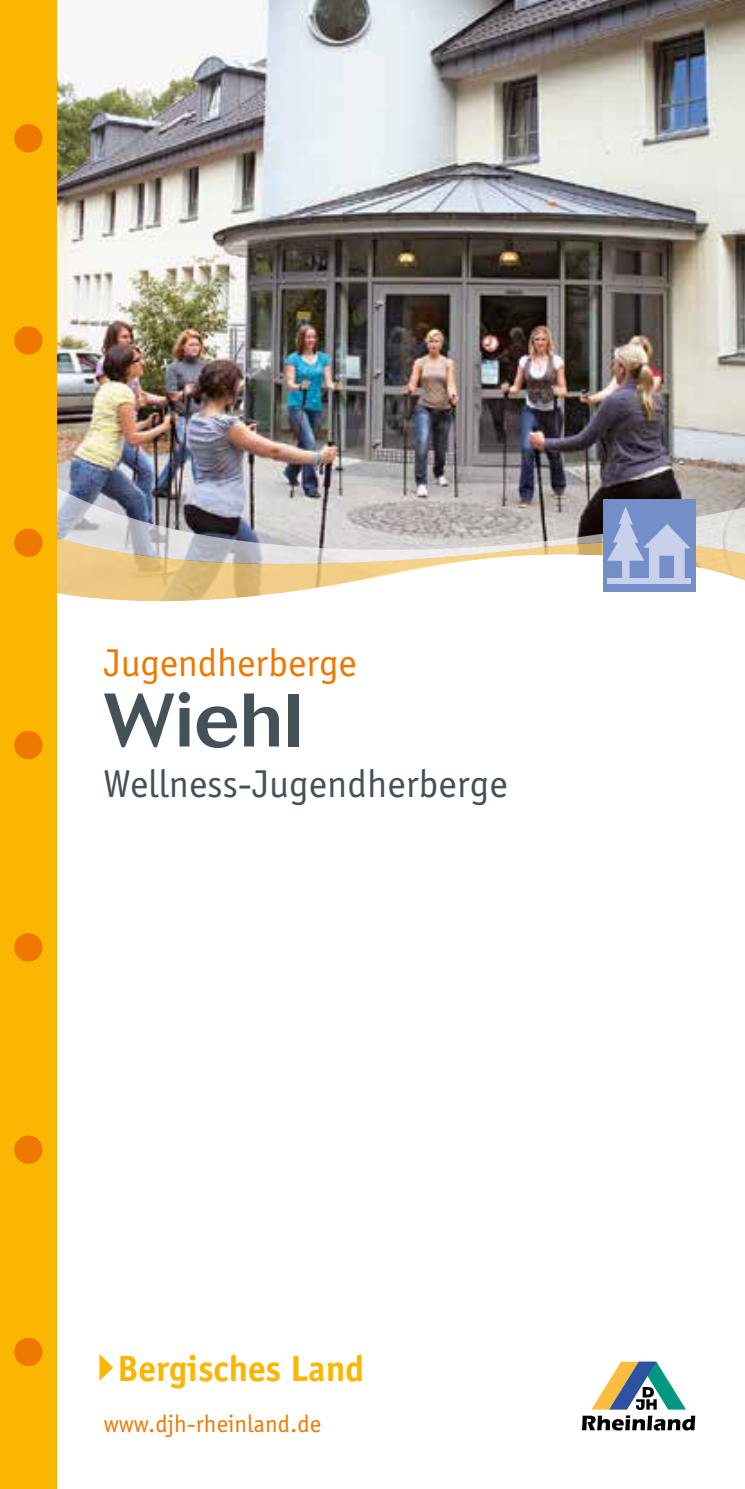
<style>
.page{position:relative;width:745px;height:1489px;background:#fff}
.page>*{position:absolute;margin:0;border:0;box-sizing:border-box;transform-origin:0 0}
.t1{font:500 75px "Cosmos Std";letter-spacing:.005em;color:#445157}
.t2{font:40px "Officina Sans EF";letter-spacing:.005em;color:#445157}
.t3{font:40px "Officina Sans EF";color:#ee7801}
.t4{font:700 37.5px "Officina Sans EF";color:#fab600}
.t5{font:25px "Officina Sans EF";letter-spacing:.005em;color:#ee7801}
</style>
<div class="page">
<img style="left:57px;top:0;width:687px;height:454px">
<img style="left:57px;top:454px;width:687px;height:62px">
<svg style="left:57px;top:516px;width:687px;height:38px"></svg>
<svg style="left:57px;top:554px;width:687px;height:47px"></svg>
<div style="left:0;top:0;width:57px;height:1488px;background:#fab600"></div>
<svg style="left:582px;top:1361px;width:112px;height:69px"></svg>
<div style="left:14px;top:124px;width:29px;height:28px;background:#ee7801;border-radius:50%"></div>
<div style="left:14px;top:326px;width:29px;height:29px;background:#ee7801;border-radius:50%"></div>
<div style="left:14px;top:528px;width:29px;height:29px;background:#ee7801;border-radius:50%"></div>
<div style="left:14px;top:731px;width:29px;height:28px;background:#ee7801;border-radius:50%"></div>
<div style="left:14px;top:933px;width:29px;height:28px;background:#ee7801;border-radius:50%"></div>
<div style="left:14px;top:1135px;width:29px;height:28px;background:#ee7801;border-radius:50%"></div>
<div style="left:14px;top:1337px;width:29px;height:28px;background:#ee7801;border-radius:50%"></div>
<div style="left:602px;top:500px;width:92px;height:92px;background:#748ec8"></div>
<svg style="left:607px;top:506px;width:83px;height:72px"></svg>
<div style="left:606px;top:578px;width:84px;height:5px;background:#c9d0eb"></div>
<p class="t3" style="left:104px;top:641px;width:254px">Jugendherberge</p>
<h1 class="t1" style="left:104px;top:676px;width:200px">Wiehl</h1>
<p class="t2" style="left:104px;top:761px;width:405px">Wellness-Jugendherberge</p>
<p class="t4" style="left:118px;top:1346px;width:248px">Bergisches Land</p>
<p class="t5" style="left:104px;top:1409px;width:218px">www.djh-rheinland.de</p>
</div>
